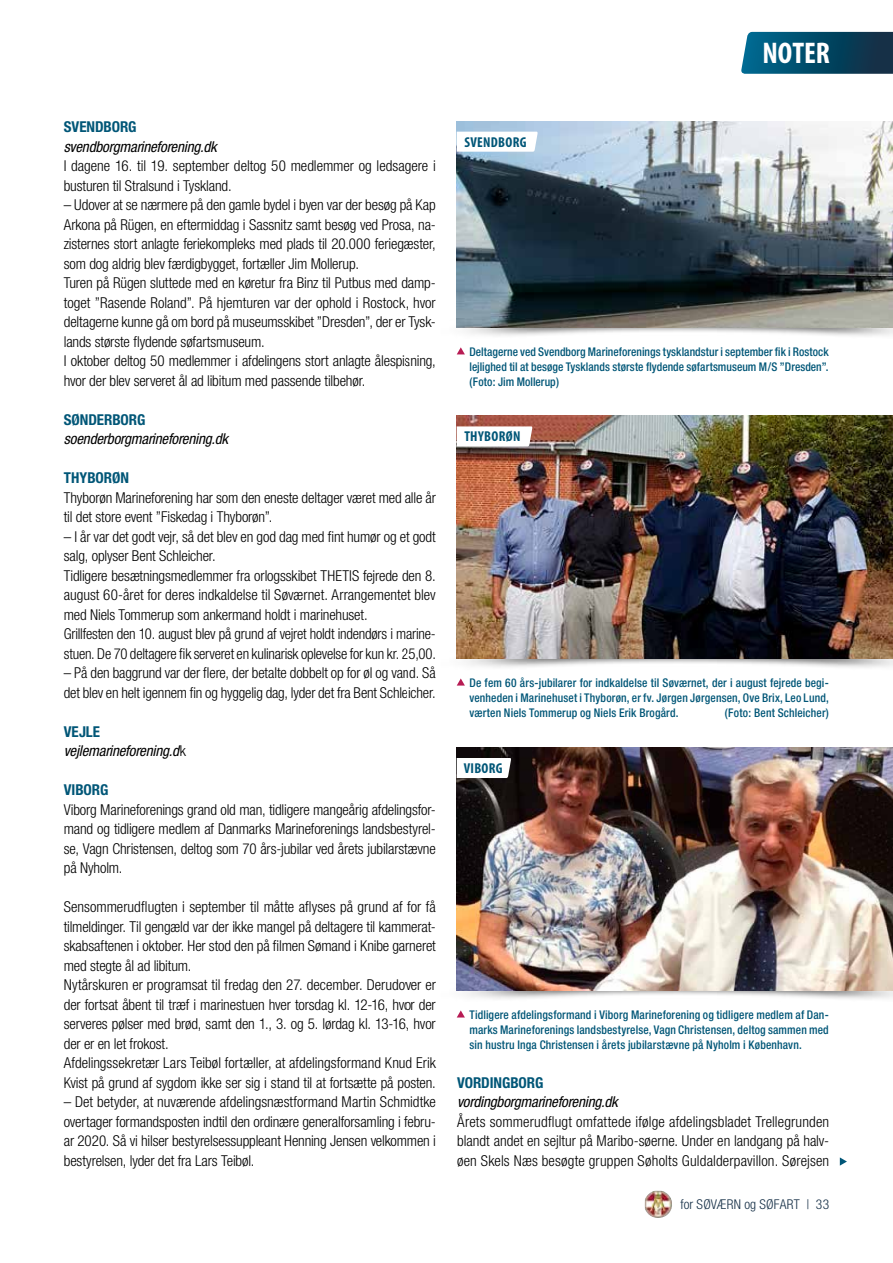
<style>
.page{position:relative;width:893px;height:1263px;background:#fff}
.page>*{position:absolute;margin:0;border:0;box-sizing:border-box;transform-origin:0 0}
.t1{font:700 condensed 30px "Myriad Pro";color:#fff}
.t2{font:300 condensed 15px/19.5px "Helvetica Neue";letter-spacing:-.01em;color:#000}
.t3{font:italic condensed 15px/19.5px "Helvetica Neue";letter-spacing:-.01em;color:#000}
.t4{font:700 condensed 15px "Helvetica Neue";letter-spacing:-.005em;color:#005677}
.t5{font:700 condensed 14.4px "Myriad Pro";letter-spacing:.02em;color:#005677}
.t6{font:300 condensed 13.5px "Helvetica Neue";letter-spacing:.02em;color:#163047}
.t7{font:500 condensed 12px/15px "Helvetica Neue";letter-spacing:.01em;color:#005677;text-align:justify;scale:.96 1}
.s1{font-weight:700;font-style:normal;color:#005677}
.s2{font-weight:300;font-style:normal}
</style>
<div class="page">
<img style="left:645px;top:1191px;width:27px;height:27px">
<svg style="left:741px;top:32px;width:152px;height:42px;background:#0c4e6b"></svg>
<img style="left:456px;top:300px;width:437px;height:55px">
<img style="left:456px;top:632px;width:437px;height:54px">
<img style="left:456px;top:963px;width:437px;height:55px">
<img style="left:457px;top:121px;width:436px;height:206px">
<img style="left:457px;top:416px;width:436px;height:243px">
<img style="left:457px;top:747px;width:436px;height:243px">
<svg style="left:457px;top:347px;width:8px;height:7px"></svg>
<svg style="left:457px;top:678px;width:8px;height:7px"></svg>
<svg style="left:457px;top:1010px;width:8px;height:7px"></svg>
<svg style="left:456px;top:758px;width:55px;height:20px"></svg>
<svg style="left:456px;top:426px;width:77px;height:20px"></svg>
<svg style="left:456px;top:132px;width:82px;height:20px"></svg>
<svg style="left:840px;top:1157px;width:7px;height:9px"></svg>
<h1 class="t1" style="left:762px;top:34px;width:69px">NOTER</h1>
<p class="t4" style="left:64px;top:118px;width:74px">SVENDBORG</p>
<p class="t3" style="left:64px;top:136px;width:155px">svendborgmarineforening.dk</p>
<p class="t2" style="left:64px;top:156px;width:373px">I dagene 16. til 19. september deltog 50 medlemmer og ledsagere i busturen til Stralsund i Tyskland.</p>
<p class="t2" style="left:64px;top:195px;width:374px">– Udover at se nærmere på den gamle bydel i byen var der besøg på Kap Arkona på Rügen, en eftermiddag i Sassnitz samt besøg ved Prosa, na&shy;zisternes stort anlagte feriekompleks med plads til 20.000 feriegæster, som dog aldrig blev færdigbygget, fortæller Jim Mollerup.<br>Turen på Rügen sluttede med en køretur fra Binz til Putbus med damp&shy;toget ”Rasende Roland”. På hjemturen var der ophold i Rostock, hvor deltagerne kunne gå om bord på museumsskibet ”Dresden”, der er Tysk&shy;lands største flydende søfartsmuseum.<br>I oktober deltog 50 medlemmer i afdelingens stort anlagte ålespisning, hvor der blev serveret ål ad libitum med passende tilbehør.</p>
<p class="t4" style="left:64px;top:410px;width:83px">SØNDERBORG</p>
<p class="t3" style="left:64px;top:429px;width:166px">soenderborgmarineforening.dk</p>
<p class="t4" style="left:64px;top:469px;width:67px">THYBORØN</p>
<p class="t2" style="left:64px;top:487px;width:374px">Thyborøn Marineforening har som den eneste deltager været med alle år til det store event ”Fiskedag i Thyborøn”.</p>
<p class="t2" style="left:64px;top:526px;width:374px">– I år var det godt vejr, så det blev en god dag med fint humør og et godt salg, oplyser Bent Schleicher.<br>Tidligere besætningsmedlemmer fra orlogsskibet THETIS fejrede den 8. august 60-året for deres indkaldelse til Søværnet. Arrangementet blev med Niels Tommerup som ankermand holdt i marinehuset.<br>Grillfesten den 10. august blev på grund af vejret holdt indendørs i marine&shy;stuen. De 70 deltagere fik serveret en kulinarisk oplevelse for kun kr. 25,00.</p>
<p class="t2" style="left:64px;top:663px;width:374px">– På den baggrund var der flere, der betalte dobbelt op for øl og vand. Så det blev en helt igennem fin og hyggelig dag, lyder det fra Bent Schleicher.</p>
<p class="t3" style="left:64px;top:721px;width:124px"><span class="s1">VEJLE </span>vejlemarineforening.d<span class="s2">k</span></p>
<p class="t4" style="left:64px;top:781px;width:46px">VIBORG</p>
<p class="t2" style="left:64px;top:799px;width:374px;text-align:justify">Viborg Marineforenings grand old man, tidligere mangeårig afdelingsfor&shy;mand og tidligere medlem af Danmarks Marineforenings landsbestyrel&shy;se, Vagn Christensen, deltog som 70 års-jubilar ved årets jubilarstævne på Nyholm.</p>
<p class="t2" style="left:64px;top:897px;width:374px">Sensommerudflugten i september til måtte aflyses på grund af for få tilmeldinger. Til gengæld var der ikke mangel på deltagere til kammerat&shy;skabsaftenen i oktober. Her stod den på filmen Sømand i Knibe garneret med stegte ål ad libitum.<br>Nytårskuren er programsat til fredag den 27. december. Derudover er der fortsat åbent til træf i marinestuen hver torsdag kl. 12-16, hvor der serveres pølser med brød, samt den 1., 3. og 5. lørdag kl. 13-16, hvor der er en let frokost.<br>Afdelingssekretær Lars Teibøl fortæller, at afdelingsformand Knud Erik Kvist på grund af sygdom ikke ser sig i stand til at fortsætte på posten.</p>
<p class="t2" style="left:64px;top:1092px;width:374px;text-align:justify">– Det betyder, at nuværende afdelingsnæstformand Martin Schmidtke overtager formandsposten indtil den ordinære generalforsamling i febru&shy;ar 2020. Så vi hilser bestyrelsessuppleant Henning Jensen velkommen i bestyrelsen, lyder det fra Lars Teibøl.</p>
<p class="t5" style="left:464px;top:133px;width:64px">SVENDBORG</p>
<p class="t7" style="left:469px;top:344px;width:376px">Deltagerne ved Svendborg Marineforenings tysklandstur i september fik i Rostock lejlighed til at besøge Tysklands største flydende søfartsmuseum M/S ”Dresden”. (Foto: Jim Mollerup)</p>
<p class="t5" style="left:464px;top:427px;width:58px">THYBORØN</p>
<p class="t7" style="left:469px;top:675px;width:376px">De fem 60 års-jubilarer for indkaldelse til Søværnet, der i august fejrede begi&shy;venheden i Marinehuset i Thyborøn, er fv. Jørgen Jørgensen, Ove Brix, Leo Lund, værten Niels Tommerup og Niels Erik Brogård.</p>
<p class="t7" style="left:725px;top:705px;width:110px">(Foto: Bent Schleicher)</p>
<p class="t5" style="left:464px;top:759px;width:40px">VIBORG</p>
<p class="t7" style="left:469px;top:1007px;width:376px">Tidligere afdelingsformand i Viborg Marineforening og tidligere medlem af Dan&shy;marks Marineforenings landsbestyrelse, Vagn Christensen, deltog sammen med sin hustru Inga Christensen i årets jubilarstævne på Nyholm i København.</p>
<p class="t4" style="left:457px;top:1073px;width:88px">VORDINGBORG</p>
<p class="t3" style="left:457px;top:1092px;width:162px">vordingborgmarineforening.dk</p>
<p class="t2" style="left:457px;top:1111px;width:374px;text-align:justify">Årets sommerudflugt omfattede ifølge afdelingsbladet Trellegrunden blandt andet en sejltur på Maribo-søerne. Under en landgang på halv&shy;øen Skels Næs besøgte gruppen Søholts Guldalderpavillon. Sørejsen</p>
<p class="t6" style="left:680px;top:1196px;width:150px">for SØVÆRN og SØFART | 33</p>
</div>
